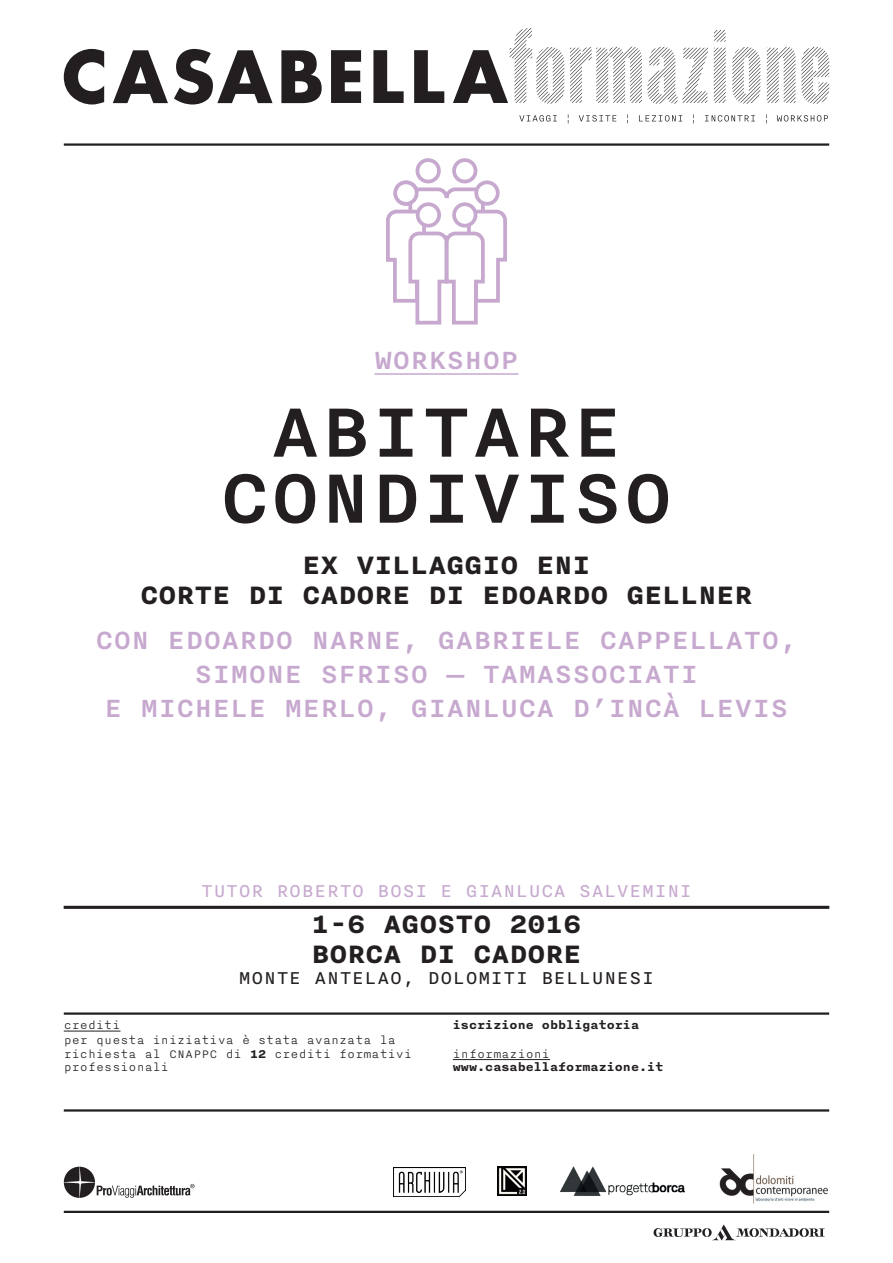
<style>
.page{position:relative;width:893px;height:1263px;background:#fff}
.page>*{position:absolute;margin:0;border:0;box-sizing:border-box;transform-origin:0 0}
.t1{font:500 84px/66px "Nitti Basic";color:#231f20}
.t2{font:500 30px "Nitti Basic";color:#c7a9cf}
.t3{font:700 30px/30px "Nitti Basic";color:#231f20}
.t4{font:21px "Nitti Basic";color:#c7a9cf}
.t5{font:21px "Nitti Basic";color:#231f20}
.t6{font:300 13.5px/15px "Nitti Basic";color:#231f20}
.t7{font:700 13.5px "Nitti Basic";color:#231f20}
.s1{font-weight:700}
</style>
<div class="page">
<hr style="left:64px;top:143px;width:765px;height:3px;background:#231f20">
<svg style="left:64px;top:28px;width:765px;height:76px"></svg>
<svg style="left:519px;top:115px;width:38px;height:7px"></svg>
<svg style="left:579px;top:115px;width:37px;height:7px"></svg>
<svg style="left:639px;top:115px;width:43px;height:7px"></svg>
<svg style="left:705px;top:115px;width:50px;height:7px"></svg>
<svg style="left:777px;top:115px;width:51px;height:7px"></svg>
<div style="left:452px;top:158px;width:25px;height:25px;border:4px solid #c7a9cf;border-radius:50%"></div>
<div style="left:416px;top:158px;width:25px;height:25px;border:4px solid #c7a9cf;border-radius:50%"></div>
<div style="left:393px;top:180px;width:26px;height:26px;border:4px solid #c7a9cf;border-radius:50%"></div>
<div style="left:474px;top:180px;width:26px;height:26px;border:4px solid #c7a9cf;border-radius:50%"></div>
<svg style="left:386px;top:186px;width:121px;height:139px"></svg>
<div style="left:454px;top:204px;width:22px;height:22px;background:#fff;border-radius:50%"></div>
<div style="left:452px;top:202px;width:25px;height:26px;border:4px solid #c7a9cf;border-radius:50%"></div>
<hr style="left:64px;top:906px;width:765px;height:3px;background:#231f20">
<hr style="left:374px;top:373px;width:144px;height:2px;background:#c7a9cf">
<img style="left:719px;top:1154px;width:109px;height:50px">
<img style="left:559px;top:1166px;width:126px;height:30px">
<hr style="left:64px;top:1012px;width:765px;height:3px;background:#231f20">
<hr style="left:64px;top:1109px;width:765px;height:2px;background:#231f20">
<hr style="left:64px;top:1211px;width:765px;height:2px;background:#231f20">
<svg style="left:64px;top:1167px;width:131px;height:31px"></svg>
<svg style="left:653px;top:1224px;width:172px;height:16px"></svg>
<hr style="left:64px;top:1031px;width:56px;height:1px;background:#231f20">
<hr style="left:453px;top:1059px;width:97px;height:1px;background:#231f20">
<img style="left:497px;top:1166px;width:29px;height:29px">
<img style="left:394px;top:1168px;width:72px;height:29px">
<h2 class="t2" style="left:374px;top:344px;width:140px">WORKSHOP</h2>
<h1 class="t1" style="left:270px;top:396px;width:98px">ABIT</h1>
<h1 class="t1" style="left:220px;top:396px;width:455px;text-indent:252px">ARE<br>CONDIVISO</h1>
<h2 class="t3" style="left:140px;top:549px;width:614px;text-align:center">EX VILLAGGIO ENI<br>CORTE DI CADORE DI EDOARDO GELLNER</h2>
<h2 class="t2" style="left:95px;top:623px;width:704px">CON EDOARDO NaRNE, Gabrie le Cappe llato,</h2>
<h2 class="t2" style="left:194px;top:657px;width:485px">SI MONE SFRI SO — TAMASSOCIATI</h2>
<h2 class="t2" style="left:104px;top:691px;width:686px">E MICHELE MERLO, GIANLUCA D’I NCà LEVIS</h2>
<h3 class="t4" style="left:201px;top:879px;width:13px">TUTO</h3>
<h3 class="t4" style="left:251px;top:879px;width:51px">R ROBE</h3>
<h3 class="t4" style="left:327px;top:879px;width:25px">RTO</h3>
<h3 class="t4" style="left:377px;top:879px;width:13px">BOSI</h3>
<h3 class="t4" style="left:440px;top:879px;width:253px">e Gianluca Salvemini</h3>
<h2 class="t3" style="left:311px;top:908px;width:272px">1-6 AGOSTO 2016<br>BORCA DI CADORE</h2>
<h3 class="t5" style="left:239px;top:967px;width:417px">monte antelao, dolomiti bellunesi</h3>
<p class="t6" style="left:64px;top:1017px;width:334px">crediti<br>per questa iniziativa è stata avanzata la</p>
<p class="t6" style="left:64px;top:1046px;width:350px;line-height:13.5px">richiesta al CNAPPC di <span class="s1">12</span> crediti formativi professionali</p>
<p class="t7" style="left:453px;top:1017px;width:188px">iscrizione obbligatoria</p>
<p class="t6" style="left:453px;top:1046px;width:99px">informazioni</p>
<p class="t7" style="left:453px;top:1059px;width:212px">www.casabellaformazione.it</p>
</div>
